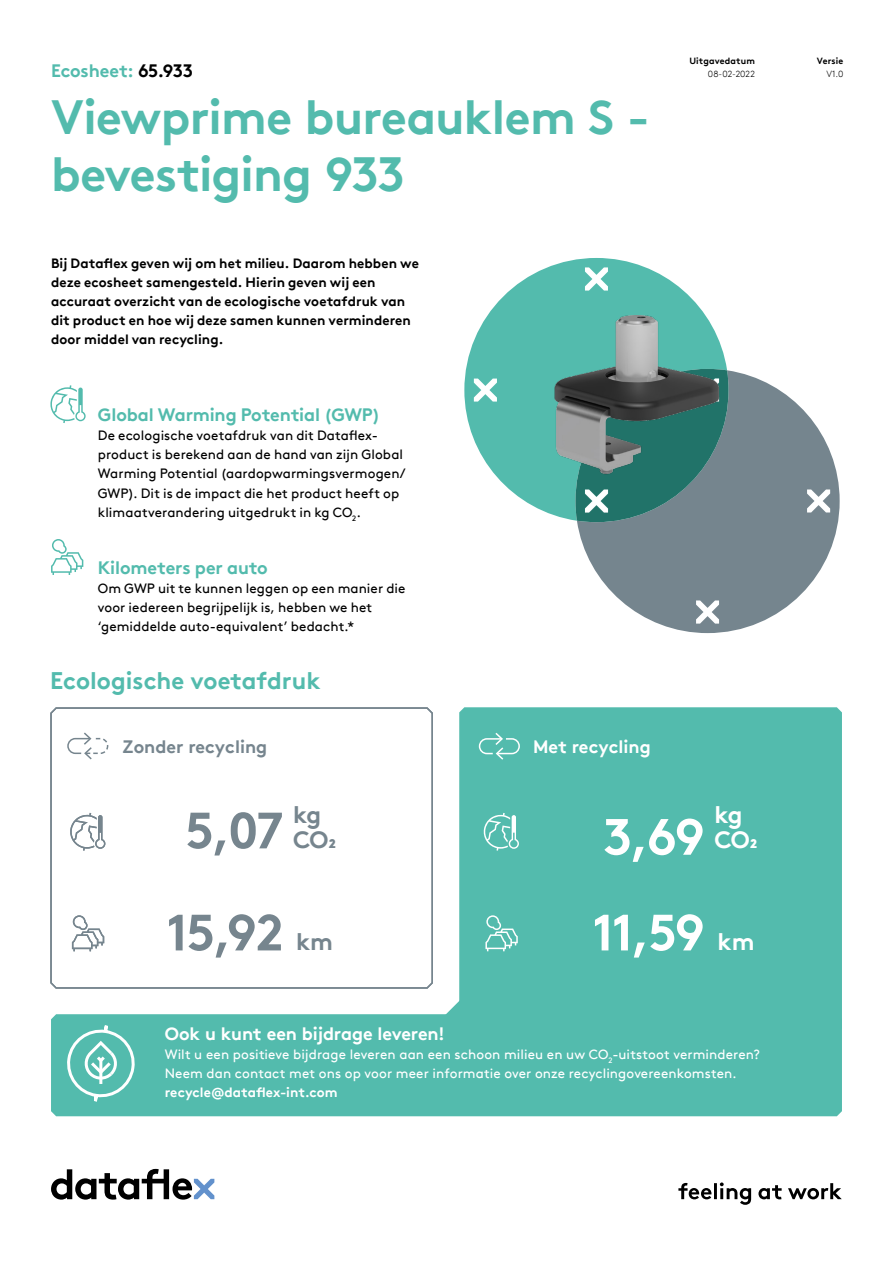
<style>
.page{position:relative;width:893px;height:1263px;background:#fff}
.page>*{position:absolute;margin:0;border:0;box-sizing:border-box;transform-origin:0 0}
.t1{font:700 51px "Brown Pro TT";color:#76858e}
.t2{font:700 51px "Brown Pro TT";color:#fff}
.t3{font:700 48px/57.4px "Brown Pro TT";letter-spacing:-.015em;color:#53bbad}
.t4{font:700 24px "Brown Pro TT";color:#53bbad}
.t5{font:700 24px/25.5px "Brown Pro TT";color:#76858e}
.t6{font:700 24px/25.5px "Brown Pro TT";color:#fff}
.t7{font:700 18px "Brown Pro TT";letter-spacing:-.01em;color:#53bbad}
.t8{font:700 18px "Brown Pro TT";letter-spacing:-.005em;color:#fff}
.t9{font:700 18px "Brown Pro TT";color:#76858e}
.t10{font:13.5px/19.2px "Brown Pro TT";letter-spacing:.005em;color:#000}
.t11{font:700 13.5px/19.2px "Brown Pro TT";letter-spacing:.005em;color:#000}
.t12{font:13.5px/19.2px "Brown Pro TT";letter-spacing:.005em;color:#fff}
.t13{font:700 13.5px "Brown Pro TT";color:#fff}
.t14{font:700 9px "Brown Pro TT";letter-spacing:.015em;color:#000}
.t15{font:300 9px "Brown Pro TT";letter-spacing:.005em;color:#000}
.s1{color:#000}
.s2{font-size:24px}
</style>
<div class="page">
<svg style="left:446px;top:1001px;width:13px;height:13px"></svg>
<div style="left:459px;top:707px;width:383px;height:307px;background:#53bbad"></div>
<svg style="left:50px;top:707px;width:383px;height:282px"></svg>
<svg style="left:617px;top:475px;width:223px;height:158px"></svg>
<svg style="left:51px;top:1169px;width:163px;height:30px"></svg>
<svg style="left:678px;top:1182px;width:164px;height:23px"></svg>
<img style="left:464px;top:258px;width:373px;height:339px">
<div style="left:51px;top:1014px;width:791px;height:102px;background:#53bbad"></div>
<svg style="left:479px;top:733px;width:41px;height:27px"></svg>
<svg style="left:67px;top:732px;width:41px;height:27px"></svg>
<svg style="left:66px;top:1025px;width:70px;height:79px;background:#74c8bc"></svg>
<svg style="left:51px;top:539px;width:32px;height:36px"></svg>
<svg style="left:72px;top:915px;width:32px;height:36px"></svg>
<svg style="left:485px;top:915px;width:33px;height:36px"></svg>
<svg style="left:50px;top:385px;width:36px;height:38px"></svg>
<svg style="left:70px;top:813px;width:35px;height:38px"></svg>
<svg style="left:483px;top:813px;width:36px;height:38px"></svg>
<h3 class="t7" style="left:51px;top:56px;width:144px">Ecosheet: <span class="s1">65.933</span></h3>
<h2 class="t3" style="left:51px;top:83px;width:600px">Viewprime bureauklem S - bevestiging 933</h2>
<p class="t11" style="left:51px;top:252px;width:369px">Bij Dataflex geven wij om het milieu. Daarom hebben we deze ecosheet samengesteld. Hierin geven wij een accuraat overzicht van de ecologische voetafdruk van dit product en hoe wij deze samen kunnen verminderen door middel van recycling.</p>
<h3 class="t7" style="left:98px;top:400px;width:284px">Global Warming Potential (GWP)</h3>
<p class="t10" style="left:98px;top:425px;width:309px">De ecologische voetafdruk van dit Dataflex&shy;product is berekend aan de hand van zijn Global Warming Potential (aardopwarmingsvermogen/ GWP). Dit is de impact die het product heeft op klimaatverandering uitgedrukt in kg CO<sub>2</sub>.</p>
<h3 class="t7" style="left:98px;top:553px;width:172px">Kilometers per auto</h3>
<p class="t10" style="left:98px;top:578px;width:309px">Om GWP uit te kunnen leggen op een manier die voor iedereen begrijpelijk is, hebben we het ‘gemiddelde auto-equivalent’ bedacht.*</p>
<h3 class="t4" style="left:50px;top:661px;width:272px">Ecologische voetafdruk</h3>
<h3 class="t9" style="left:123px;top:732px;width:146px">Zonder recycling</h3>
<h3 class="t8" style="left:533px;top:732px;width:119px">Met recycling</h3>
<p class="t14" style="left:689px;top:53px;width:67px">Uitgavedatum</p>
<p class="t15" style="left:708px;top:67px;width:49px">08-02-2022</p>
<h3 class="t5" style="left:293px;top:799px;width:45px">kg<br>CO2</h3>
<h3 class="t6" style="left:714px;top:799px;width:45px">kg<br>CO2</h3>
<h1 class="t1" style="left:185px;top:789px;width:100px">5,07</h1>
<h1 class="t2" style="left:603px;top:795px;width:103px">3,69</h1>
<h1 class="t1" style="left:166px;top:891px;width:168px">15,92 <span class="s2">km</span></h1>
<h1 class="t2" style="left:592px;top:891px;width:164px">11,59 <span class="s2">km</span></h1>
<h3 class="t8" style="left:165px;top:1019px;width:282px">Ook u kunt een bijdrage leveren!</h3>
<p class="t12" style="left:165px;top:1043px;width:597px">Wilt u een positieve bijdrage leveren aan een schoon milieu en uw CO<sub>2</sub>-uitstoot verminderen?<br>Neem dan contact met ons op voor meer informatie over onze recyclingovereenkomsten.</p>
<p class="t13" style="left:165px;top:1081px;width:174px">recycle@dataflex-int.com</p>
<p class="t14" style="left:817px;top:53px;width:28px">Versie</p>
<p class="t15" style="left:826px;top:67px;width:18px">V1.0</p>
</div>
